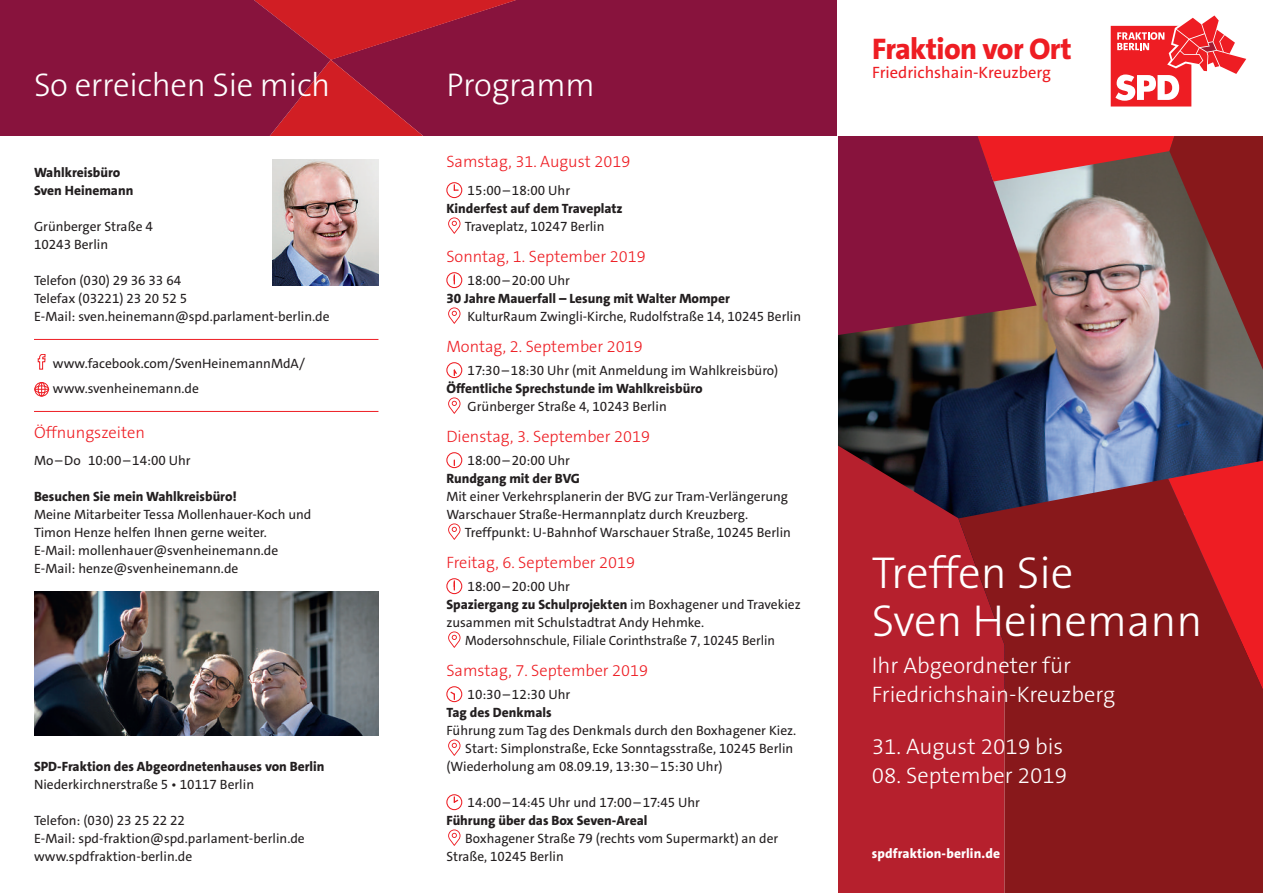
<style>
.page{position:relative;width:1263px;height:893px;background:#fff}
.page>*{position:absolute;margin:0;border:0;box-sizing:border-box;transform-origin:0 0}
.t1{font:300 45px/48px "The Sans B3";color:#fff}
.t2{font:300 33px "The Sans B3";letter-spacing:-.01em;color:#fff}
.t3{font:800 30px "SPD The Sans";letter-spacing:-.02em;color:#ee1d23}
.t4{font:300 22.5px/28.5px "The Sans B3";color:#fff}
.t5{font:300 16.5px "The Sans B3";color:#ee1d23}
.t6{font:16.5px "SPD The Sans";color:#ee1d23}
.t7{font:13.5px/18px "SPD The Sans";color:#231f20}
.t8{font:800 13.5px/18px "SPD The Sans";color:#231f20}
.t9{font:800 13.5px "SPD The Sans";letter-spacing:.01em;color:#fff}
.s1{font-weight:400}
</style>
<div class="page">
<img style="left:1005px;top:181px;width:164px;height:298px">
<svg style="left:838px;top:357px;width:167px;height:536px;background:#871f2c"></svg>
<svg style="left:958px;top:479px;width:210px;height:414px;background:#8e1c23"></svg>
<svg style="left:691px;top:60px;width:346px;height:297px;background:#862a45"></svg>
<svg style="left:331px;top:60px;width:360px;height:76px;background:#911439"></svg>
<svg style="left:331px;top:0;width:441px;height:60px;background:#971537"></svg>
<svg style="left:0;top:0;width:331px;height:136px;background:#8f143a"></svg>
<svg style="left:772px;top:0;width:397px;height:181px;background:#9f213d"></svg>
<svg style="left:1169px;top:136px;width:94px;height:318px;background:#673e43"></svg>
<svg style="left:1168px;top:454px;width:95px;height:439px;background:#9d1a1f"></svg>
<div style="left:838px;top:0;width:425px;height:136px;background:#fff"></div>
<svg style="left:1111px;top:15px;width:135px;height:92px"></svg>
<div style="left:0;top:136px;width:838px;height:757px;background:#fff"></div>
<svg style="left:448px;top:362px;width:14px;height:16px"></svg>
<div style="left:446px;top:362px;width:16px;height:16px;border:1px solid #ee1d23;border-radius:50%"></div>
<svg style="left:453px;top:369px;width:4px;height:7px"></svg>
<svg style="left:448px;top:452px;width:14px;height:16px"></svg>
<div style="left:446px;top:452px;width:16px;height:16px;border:1px solid #ee1d23;border-radius:50%"></div>
<svg style="left:448px;top:578px;width:14px;height:16px"></svg>
<div style="left:446px;top:578px;width:16px;height:16px;border:1px solid #ee1d23;border-radius:50%"></div>
<svg style="left:448px;top:686px;width:14px;height:16px"></svg>
<div style="left:446px;top:686px;width:16px;height:16px;border:1px solid #ee1d23;border-radius:50%"></div>
<svg style="left:450px;top:691px;width:5px;height:9px"></svg>
<svg style="left:448px;top:739px;width:12px;height:17px"></svg>
<svg style="left:448px;top:523px;width:12px;height:17px"></svg>
<svg style="left:448px;top:397px;width:12px;height:17px"></svg>
<svg style="left:448px;top:631px;width:12px;height:17px"></svg>
<svg style="left:448px;top:794px;width:14px;height:16px"></svg>
<div style="left:446px;top:794px;width:16px;height:16px;border:1px solid #ee1d23;border-radius:50%"></div>
<svg style="left:453px;top:796px;width:6px;height:7px"></svg>
<svg style="left:448px;top:829px;width:12px;height:17px"></svg>
<svg style="left:448px;top:182px;width:14px;height:16px"></svg>
<div style="left:446px;top:182px;width:16px;height:16px;border:1px solid #ee1d23;border-radius:50%"></div>
<svg style="left:453px;top:184px;width:6px;height:7px"></svg>
<svg style="left:448px;top:217px;width:12px;height:17px"></svg>
<svg style="left:448px;top:272px;width:14px;height:16px"></svg>
<div style="left:446px;top:272px;width:16px;height:16px;border:1px solid #ee1d23;border-radius:50%"></div>
<svg style="left:448px;top:307px;width:12px;height:17px"></svg>
<hr style="left:34px;top:339px;width:344px;height:1px;background:#ee1d23">
<hr style="left:34px;top:411px;width:344px;height:1px;background:#ee1d23">
<svg style="left:38px;top:354px;width:7px;height:15px"></svg>
<svg style="left:35px;top:382px;width:14px;height:14px"></svg>
<img style="left:273px;top:159px;width:105px;height:126px">
<img style="left:34px;top:591px;width:344px;height:144px">
<h2 class="t2" style="left:34px;top:68px;width:298px">So erreichen Sie mich</h2>
<h2 class="t2" style="left:446px;top:68px;width:150px">Programm</h2>
<p class="t8" style="left:34px;top:164px;width:101px">Wahlkreisbüro<br>Sven Heinemann</p>
<p class="t7" style="left:34px;top:218px;width:120px">Grünberger Straße 4<br>10243 Berlin</p>
<p class="t7" style="left:34px;top:272px;width:297px">Telefon (030) 29 36 33 64<br>Telefax (03221) 23 20 52 5<br>E-Mail: sven.heinemann@spd.parlament-berlin.de</p>
<p class="t7" style="left:53px;top:351px;width:254px;line-height:25.3px">www.facebook.com/SvenHeinemannMdA/ www.svenheinemann.de</p>
<p class="t5" style="left:34px;top:424px;width:112px">Öffnungszeiten</p>
<p class="t7" style="left:34px;top:452px;width:158px">Mo–Do 10:00–14:00 Uhr</p>
<p class="t8" style="left:34px;top:488px;width:204px">Besuchen Sie mein Wahlkreisbüro!</p>
<p class="t7" style="left:34px;top:506px;width:279px">Meine Mitarbeiter Tessa Mollenhauer-Koch und Timon Henze helfen Ihnen gerne weiter.<br>E-Mail: mollenhauer@svenheinemann.de E-Mail: henze@svenheinemann.de</p>
<p class="t8" style="left:34px;top:758px;width:292px">SPD-Fraktion des Abgeordnetenhauses von Berlin</p>
<p class="t7" style="left:34px;top:776px;width:222px">Niederkirchnerstraße 5 • 10117 Berlin</p>
<p class="t7" style="left:34px;top:812px;width:272px">Telefon: (030) 23 25 22 22<br>E-Mail: spd-fraktion@spd.parlament-berlin.de www.spdfraktion-berlin.de</p>
<p class="t5" style="left:446px;top:153px;width:186px">Samstag, 31. August 2019</p>
<p class="t7" style="left:468px;top:182px;width:104px">15:00–18:00 Uhr</p>
<p class="t8" style="left:446px;top:200px;width:178px">Kinderfest auf dem Traveplatz</p>
<p class="t7" style="left:465px;top:218px;width:141px">Traveplatz, 10247 Berlin</p>
<p class="t5" style="left:446px;top:248px;width:201px">Sonntag, 1. September 2019</p>
<p class="t7" style="left:468px;top:272px;width:104px">18:00–20:00 Uhr</p>
<p class="t8" style="left:446px;top:290px;width:285px">30 Jahre Mauerfall – Lesung mit Walter Momper</p>
<p class="t7" style="left:468px;top:308px;width:335px">KulturRaum Zwingli-Kirche, Rudolfstraße 14, 10245 Berlin</p>
<p class="t5" style="left:446px;top:338px;width:198px">Montag, 2. September 2019</p>
<p class="t7" style="left:468px;top:362px;width:312px">17:30–18:30 Uhr (mit Anmeldung im Wahlkreisbüro)</p>
<p class="t8" style="left:446px;top:380px;width:258px">Öffentliche Sprechstunde im Wahlkreisbüro</p>
<p class="t7" style="left:468px;top:398px;width:201px">Grünberger Straße 4, 10243 Berlin</p>
<p class="t5" style="left:446px;top:428px;width:205px">Dienstag, 3. September 2019</p>
<p class="t7" style="left:468px;top:452px;width:104px">18:00–20:00 Uhr</p>
<p class="t8" style="left:446px;top:470px;width:135px">Rundgang mit der BVG</p>
<p class="t7" style="left:446px;top:488px;width:343px">Mit einer Verkehrsplanerin der BVG zur Tram-Verlängerung<br>Warschauer Straße-Hermannplatz durch Kreuzberg.</p>
<p class="t7" style="left:465px;top:524px;width:328px">Treffpunkt: U-Bahnhof Warschauer Straße, 10245 Berlin</p>
<p class="t5" style="left:446px;top:554px;width:190px">Freitag, 6. September 2019</p>
<p class="t7" style="left:468px;top:578px;width:104px">18:00–20:00 Uhr</p>
<p class="t8" style="left:446px;top:596px;width:356px">Spaziergang zu Schulprojekten <span class="s1">im Boxhagener und Travekiez</span></p>
<p class="t7" style="left:446px;top:614px;width:259px">zusammen mit Schulstadtrat Andy Hehmke.</p>
<p class="t7" style="left:465px;top:632px;width:311px">Modersohnschule, Filiale Corinthstraße 7, 10245 Berlin</p>
<p class="t5" style="left:446px;top:662px;width:203px">Samstag, 7. September 2019</p>
<p class="t7" style="left:468px;top:686px;width:104px">10:30–12:30 Uhr</p>
<p class="t8" style="left:446px;top:704px;width:107px">Tag des Denkmals</p>
<p class="t7" style="left:446px;top:722px;width:351px">Führung zum Tag des Denkmals durch den Boxhagener Kiez.</p>
<p class="t7" style="left:465px;top:740px;width:330px">Start: Simplonstraße, Ecke Sonntagsstraße, 10245 Berlin</p>
<p class="t7" style="left:446px;top:758px;width:278px">(Wiederholung am 08.09.19, 13:30–15:30 Uhr)</p>
<p class="t7" style="left:468px;top:794px;width:234px">14:00–14:45 Uhr und 17:00–17:45 Uhr</p>
<p class="t8" style="left:446px;top:812px;width:203px">Führung über das Box Seven-Areal</p>
<p class="t7" style="left:446px;top:830px;width:333px;text-indent:19px">Boxhagener Straße 79 (rechts vom Supermarkt) an der<br>Straße, 10245 Berlin</p>
<h3 class="t3" style="left:872px;top:29px;width:201px">Fraktion vor Ort</h3>
<p class="t6" style="left:872px;top:62px;width:180px">Friedrichshain-Kreuzberg</p>
<h1 class="t1" style="left:872px;top:550px;width:332px">Treffen Sie<br>Sven Heinemann</h1>
<h3 class="t4" style="left:872px;top:652px;width:245px">Ihr Abgeordneter für<br>Friedrichshain-Kreuzberg</h3>
<h3 class="t4" style="left:872px;top:733px;width:193px">31. August 2019 bis</h3>
<h3 class="t4" style="left:872px;top:761px;width:197px">08. September 2019</h3>
<p class="t9" style="left:872px;top:845px;width:130px">spdfraktion-berlin.de</p>
</div>
